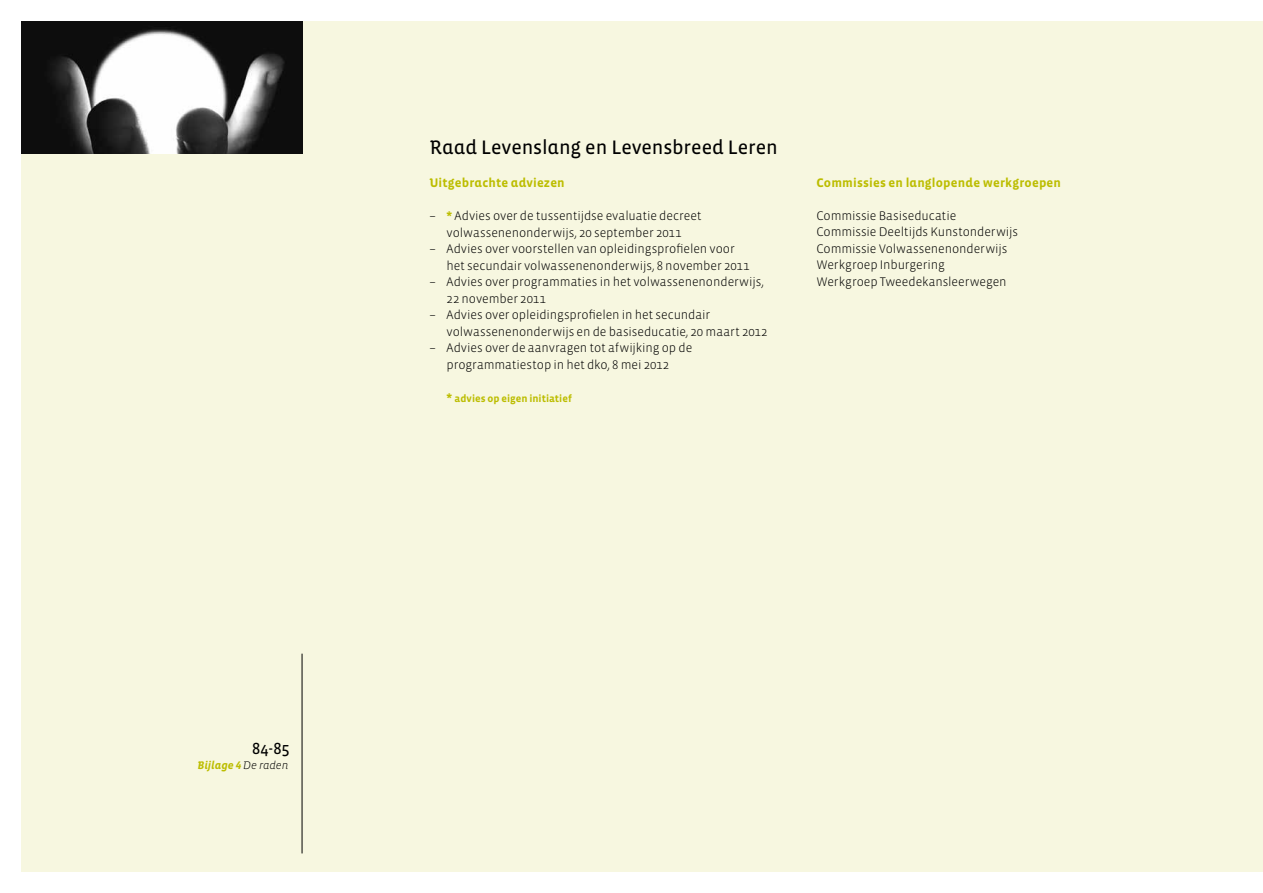
<style>
.page{position:relative;width:1263px;height:893px;background:#fff}
.page>*{position:absolute;margin:0;border:0;box-sizing:border-box;transform-origin:0 0}
.t1{font:19.95px "Vista Sans Alt Reg";letter-spacing:-.005em;color:#000}
.t2{font:16.5px "Vista Sans Reg";color:#000}
.t3{font:300 12.75px/16.5px "Vista Sans";letter-spacing:-.005em;color:#000}
.t4{font:700 12.75px "Vista Sans Alt";letter-spacing:.015em;color:#bcbd00}
.t5{font:11.25px "Vista Sans Alt Bold Ita";color:#bcbd00}
.t6{font:700 10.5px "Vista Sans";letter-spacing:.005em;color:#bcbd00}
.s1{font-family:"Vista Sans Alt Light Ita";color:#000}
.s2{font-weight:700;color:#bcbd00}
.s3{font-size:12.75px}
</style>
<div class="page">
<div style="left:21px;top:21px;width:1242px;height:851px;background:#f7f7e0"></div>
<hr style="left:302px;top:654px;width:1px;height:199px;background:#000">
<img style="left:21px;top:21px;width:281px;height:133px">
<p class="t2" style="left:252px;top:739px;width:39px">84-85</p>
<p class="t5" style="left:197px;top:759px;width:92px">Bijlage 4 <span class="s1">De raden</span></p>
<h1 class="t1" style="left:429px;top:137px;width:350px">Raad Levenslang en Levensbreed Leren</h1>
<p class="t4" style="left:429px;top:176px;width:137px">Uitgebrachte adviezen</p>
<p class="t3" style="left:429px;top:208px;width:274px;text-align:center">– <span class="s2">*</span> Advies over de tussentijdse evaluatie decreet volwassenenonderwijs, 20 september 2011</p>
<p class="t3" style="left:446px;top:241px;width:305px;text-indent:-17px">– Advies over voorstellen van opleidingsprofielen voor het secundair volwassenenonderwijs, 8 november 2011</p>
<p class="t3" style="left:446px;top:274px;width:319px;text-indent:-17px">– Advies over programmaties in het volwassenenonderwijs,<br>22 november 2011</p>
<p class="t3" style="left:446px;top:307px;width:323px;text-indent:-17px">– Advies over opleidingsprofielen in het secundair volwassenenonderwijs en de basiseducatie, 20 maart 2012</p>
<p class="t3" style="left:429px;top:340px;width:264px;text-align:center">– Advies over de aanvragen tot afwijking op de programmatiestop in het dko, 8 mei 2012</p>
<p class="t6" style="left:446px;top:393px;width:127px"><span class="s3">*</span> advies op eigen initiatief</p>
<p class="t4" style="left:816px;top:176px;width:246px">Commissies en langlopende werkgroepen</p>
<p class="t3" style="left:816px;top:208px;width:203px">Commissie Basiseducatie<br>Commissie Deeltijds Kunstonderwijs<br>Commissie Volwassenenonderwijs<br>Werkgroep Inburgering<br>Werkgroep Tweedekansleerwegen</p>
</div>
